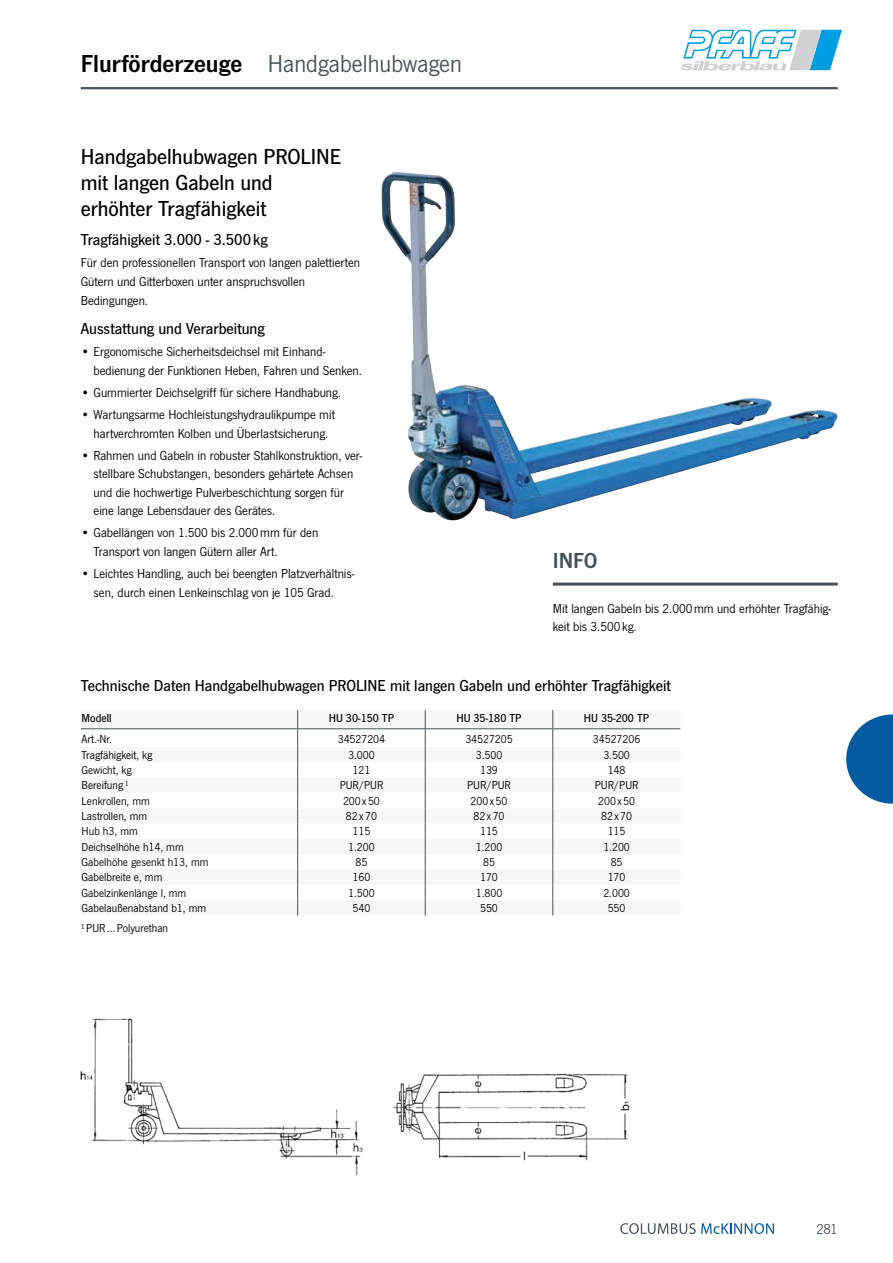
<style>
.page{position:relative;width:893px;height:1263px;background:#fff}
.page>*{position:absolute;margin:0;border:0;box-sizing:border-box;transform-origin:0 0}
.t1{font:25.5px "News Got";color:#46535b}
.t2{font:500 22.5px/26.1px "News Got";color:#000}
.t3{font:22.5px "News Got Dem";color:#46535b}
.t4{font:500 16.5px "News Got";color:#000}
.t5{font:15px "News Got";color:#46535b}
.t6{font:13.5px/18.6px "News Got";color:#000}
.t7{font:12px "News Got";color:#000}
.t8{font:500 12px "News Got";color:#000}
.s1{font-family:"News Got Dem";color:#000}
</style>
<div class="page">
<img style="left:381px;top:172px;width:457px;height:349px">
<svg style="left:681px;top:30px;width:161px;height:40px"></svg>
<hr style="left:81px;top:87px;width:757px;height:2px;background:#46535b">
<svg style="left:620px;top:1223px;width:154px;height:11px"></svg>
<svg style="left:81px;top:710px;width:599px;height:205px"></svg>
<img style="left:80px;top:1018px;width:283px;height:158px">
<img style="left:393px;top:1073px;width:237px;height:88px">
<svg style="left:846px;top:714px;width:47px;height:90px"></svg>
<hr style="left:553px;top:583px;width:285px;height:3px;background:#46535b">
<h1 class="t1" style="left:81px;top:50px;width:383px"><span class="s1">Flurförderzeuge</span> Handgabelhubwagen</h1>
<h2 class="t2" style="left:81px;top:144px;width:262px">Handgabelhubwagen PROLINE mit langen Gabeln und erhöhter Tragfähigkeit</h2>
<p class="t4" style="left:81px;top:231px;width:188px">Tragfähigkeit 3.000 - 3.500kg</p>
<p class="t6" style="left:81px;top:254px;width:281px">Für den professionellen Transport von langen palettierten<br>Gütern und Gitterboxen unter anspruchsvollen<br>Bedingungen.</p>
<p class="t4" style="left:81px;top:320px;width:186px">Ausstattung und Verarbeitung</p>
<p class="t6" style="left:94px;top:343px;width:270px;text-indent:-13px">• Ergonomische Sicherheitsdeichsel mit Einhand&shy;bedienung der Funktionen Heben, Fahren und Senken.</p>
<p class="t6" style="left:81px;top:383px;width:262px">• Gummierter Deichselgriff für sichere Handhabung.</p>
<p class="t6" style="left:81px;top:405px;width:256px;text-align:center">• Wartungsarme Hochleistungshydraulikpumpe mit hartverchromten Kolben und Überlastsicherung.</p>
<p class="t6" style="left:94px;top:446px;width:270px;text-indent:-13px">• Rahmen und Gabeln in robuster Stahlkonstruktion, ver&shy;stellbare Schubstangen, besonders gehärtete Achsen und die hochwertige Pulverbeschichtung sorgen für eine lange Lebensdauer des Gerätes.</p>
<p class="t6" style="left:94px;top:524px;width:226px;text-indent:-13px">• Gabellängen von 1.500 bis 2.000mm für den<br>Transport von langen Gütern aller Art.</p>
<p class="t6" style="left:81px;top:564px;width:275px;text-align:center">• Leichtes Handling, auch bei beengten Platzverhältnis&shy;sen, durch einen Lenkeinschlag von je 105 Grad.</p>
<h2 class="t3" style="left:553px;top:547px;width:46px">INFO</h2>
<p class="t6" style="left:553px;top:599px;width:280px">Mit langen Gabeln bis 2.000mm und erhöhter Tragfähig&shy;keit bis 3.500 kg.</p>
<p class="t4" style="left:81px;top:677px;width:592px">Technische Daten Handgabelhubwagen PROLINE mit langen Gabeln und erhöhter Tragfähigkeit</p>
<p class="t8" style="left:82px;top:712px;width:32px">Modell</p>
<p class="t8" style="left:329px;top:712px;width:67px">HU 30-150 TP</p>
<p class="t8" style="left:456px;top:712px;width:67px">HU 35-180 TP</p>
<p class="t8" style="left:584px;top:712px;width:67px">HU 35-200 TP</p>
<p class="t7" style="left:82px;top:733px;width:32px">Art.-Nr.</p>
<p class="t7" style="left:338px;top:733px;width:49px">34527204</p>
<p class="t7" style="left:465px;top:733px;width:49px">34527205</p>
<p class="t7" style="left:593px;top:733px;width:49px">34527206</p>
<p class="t7" style="left:82px;top:748px;width:72px">Tragfähigkeit, kg</p>
<p class="t7" style="left:348px;top:748px;width:28px">3.000</p>
<p class="t7" style="left:476px;top:748px;width:28px">3.500</p>
<p class="t7" style="left:603px;top:748px;width:28px">3.500</p>
<p class="t7" style="left:82px;top:763px;width:51px">Gewicht, kg</p>
<p class="t7" style="left:353px;top:763px;width:19px">121</p>
<p class="t7" style="left:480px;top:763px;width:19px">139</p>
<p class="t7" style="left:608px;top:763px;width:19px">148</p>
<p class="t7" style="left:82px;top:779px;width:49px">Bereifung ¹</p>
<p class="t7" style="left:340px;top:779px;width:45px">PUR/PUR</p>
<p class="t7" style="left:467px;top:779px;width:45px">PUR/PUR</p>
<p class="t7" style="left:595px;top:779px;width:45px">PUR/PUR</p>
<p class="t7" style="left:82px;top:794px;width:70px">Lenkrollen, mm</p>
<p class="t7" style="left:343px;top:794px;width:38px">200 x 50</p>
<p class="t7" style="left:471px;top:794px;width:38px">200 x 50</p>
<p class="t7" style="left:598px;top:794px;width:38px">200 x 50</p>
<p class="t7" style="left:82px;top:809px;width:67px">Lastrollen, mm</p>
<p class="t7" style="left:346px;top:809px;width:32px">82x70</p>
<p class="t7" style="left:474px;top:809px;width:32px">82x70</p>
<p class="t7" style="left:601px;top:809px;width:32px">82x70</p>
<p class="t7" style="left:82px;top:825px;width:58px">Hub h3, mm</p>
<p class="t7" style="left:353px;top:825px;width:19px">115</p>
<p class="t7" style="left:480px;top:825px;width:19px">115</p>
<p class="t7" style="left:608px;top:825px;width:19px">115</p>
<p class="t7" style="left:82px;top:840px;width:104px">Deichselhöhe h14, mm</p>
<p class="t7" style="left:348px;top:840px;width:28px">1.200</p>
<p class="t7" style="left:476px;top:840px;width:28px">1.200</p>
<p class="t7" style="left:603px;top:840px;width:28px">1.200</p>
<p class="t7" style="left:82px;top:855px;width:128px">Gabelhöhe gesenkt h13, mm</p>
<p class="t7" style="left:356px;top:855px;width:13px">85</p>
<p class="t7" style="left:483px;top:855px;width:13px">85</p>
<p class="t7" style="left:611px;top:855px;width:13px">85</p>
<p class="t7" style="left:82px;top:871px;width:82px">Gabelbreite e, mm</p>
<p class="t7" style="left:353px;top:871px;width:19px">160</p>
<p class="t7" style="left:480px;top:871px;width:19px">170</p>
<p class="t7" style="left:608px;top:871px;width:19px">170</p>
<p class="t7" style="left:82px;top:886px;width:106px">Gabelzinkenlänge l, mm</p>
<p class="t7" style="left:348px;top:886px;width:28px">1.500</p>
<p class="t7" style="left:476px;top:886px;width:28px">1.800</p>
<p class="t7" style="left:603px;top:886px;width:28px">2.000</p>
<p class="t7" style="left:82px;top:901px;width:126px">Gabelaußenabstand b1, mm</p>
<p class="t7" style="left:353px;top:901px;width:19px">540</p>
<p class="t7" style="left:480px;top:901px;width:19px">550</p>
<p class="t7" style="left:608px;top:901px;width:19px">550</p>
<p class="t7" style="left:81px;top:921px;width:89px">¹PUR…Polyurethan</p>
<p class="t5" style="left:816px;top:1221px;width:23px">281</p>
</div>
